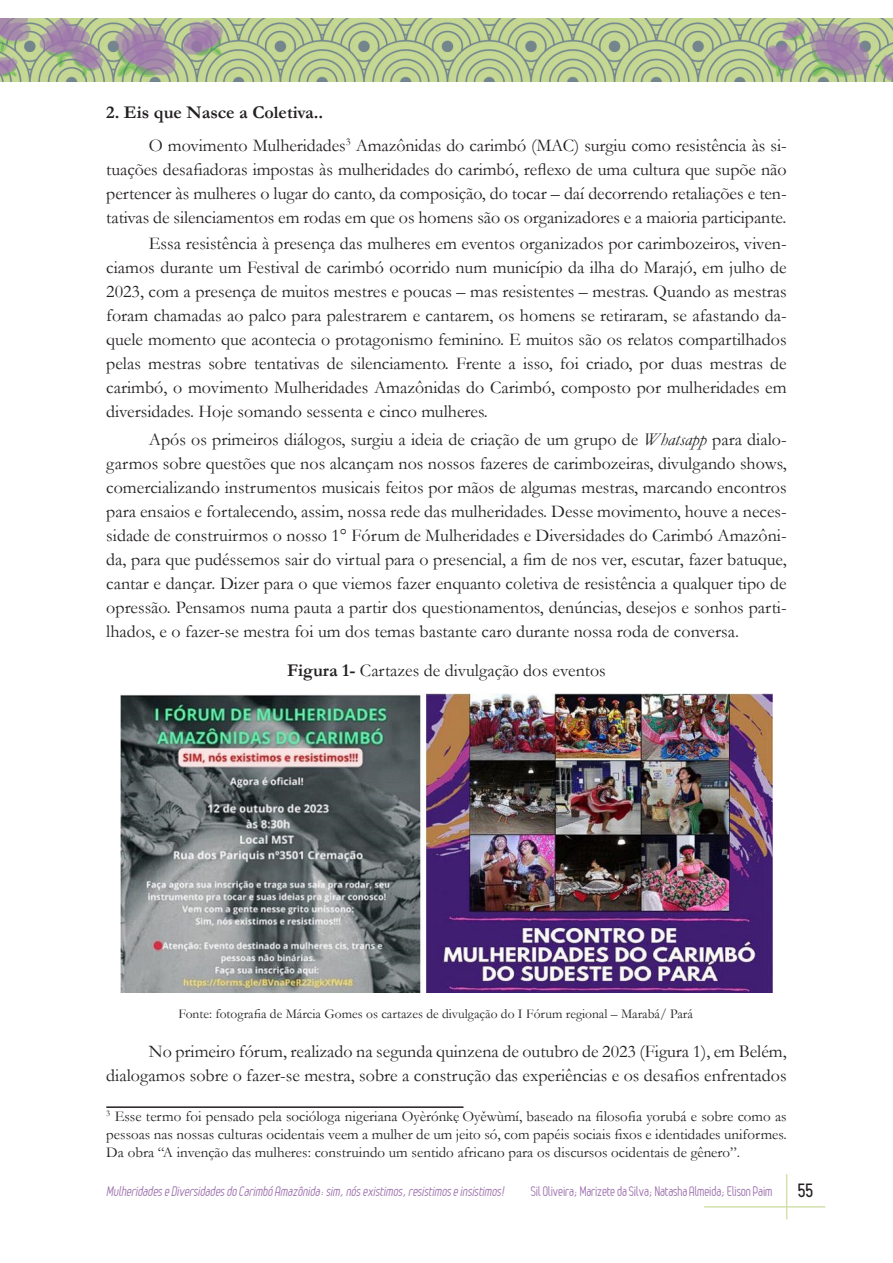
<style>
.page{position:relative;width:893px;height:1263px;background:#fff}
.page>*{position:absolute;margin:0;border:0;box-sizing:border-box;transform-origin:0 0}
.Texto{font:18px/24px "Garamond";color:#231f20;text-align:justify}
.Título_1-imgs{font:18px "Garamond";color:#231f20}
.Titulo_2{font:700 18px "Garamond";color:#231f20}
.t1{font:700 18px "Leger";color:#231f20}
.Nota_rodapé{font:15px/18px "Garamond";color:#231f20;text-align:justify}
.t2{font:italic 13.5px "Leger";color:#9f73af}
.Fonte{font:13.5px "Garamond";color:#231f20}
.t3{font:13.5px "Leger";letter-spacing:-.01em;color:#9f73af}
.s1{font-style:italic}
.s2{font-weight:700}
</style>
<div class="page">
<hr style="left:786px;top:1174px;width:1px;height:45px;background:#d2e0ac">
<hr style="left:704px;top:1206px;width:121px;height:1px;background:#d2e0ac">
<img style="left:0;top:18px;width:893px;height:64px">
<img style="left:120px;top:693px;width:652px;height:299px">
<hr style="left:106px;top:1106px;width:357px;height:2px;background:#231f20">
<p class="Titulo_2" style="left:106px;top:100px;width:218px">2. Eis que Nasce a Coletiva..</p>
<p class="Texto" style="left:106px;top:132px;width:682px;text-indent:43px">O movimento Mulheridades<sup>3</sup> Amazônidas do carimbó (MAC) surgiu como resistência às si&shy;tuações desafiadoras impostas às mulheridades do carimbó, reflexo de uma cultura que supõe não pertencer às mulheres o lugar do canto, da composição, do tocar – daí decorrendo retaliações e ten&shy;tativas de silenciamentos em rodas em que os homens são os organizadores e a maioria participante.</p>
<p class="Texto" style="left:106px;top:231px;width:682px;text-indent:43px">Essa resistência à presença das mulheres em eventos organizados por carimbozeiros, viven&shy;ciamos durante um Festival de carimbó ocorrido num município da ilha do Marajó, em julho de 2023, com a presença de muitos mestres e poucas – mas resistentes – mestras. Quando as mestras foram chamadas ao palco para palestrarem e cantarem, os homens se retiraram, se afastando da&shy;quele momento que acontecia o protagonismo feminino. E muitos são os relatos compartilhados pelas mestras sobre tentativas de silenciamento. Frente a isso, foi criado, por duas mestras de carimbó, o movimento Mulheridades Amazônidas do Carimbó, composto por mulheridades em diversidades. Hoje somando sessenta e cinco mulheres.</p>
<p class="Texto" style="left:106px;top:427px;width:682px;text-indent:43px">Após os primeiros diálogos, surgiu a ideia de criação de um grupo de <span class="s1">Whatsapp</span> para dialo&shy;garmos sobre questões que nos alcançam nos nossos fazeres de carimbozeiras, divulgando shows, comercializando instrumentos musicais feitos por mãos de algumas mestras, marcando encontros para ensaios e fortalecendo, assim, nossa rede das mulheridades. Desse movimento, houve a neces&shy;sidade de construirmos o nosso 1° Fórum de Mulheridades e Diversidades do Carimbó Amazôni&shy;da, para que pudéssemos sair do virtual para o presencial, a fim de nos ver, escutar, fazer batuque, cantar e dançar. Dizer para o que viemos fazer enquanto coletiva de resistência a qualquer tipo de opressão. Pensamos numa pauta a partir dos questionamentos, denúncias, desejos e sonhos parti&shy;lhados, e o fazer-se mestra foi um dos temas bastante caro durante nossa roda de conversa.</p>
<p class="Título_1-imgs" style="left:287px;top:658px;width:320px"><span class="s2">Figura 1-</span> Cartazes de divulgação dos eventos</p>
<p class="Fonte" style="left:179px;top:1004px;width:516px">Fonte: fotografia de Márcia Gomes os cartazes de divulgação do I Fórum regional – Marabá/ Pará</p>
<p class="Texto" style="left:106px;top:1038px;width:682px;text-align:right">No primeiro fórum, realizado na segunda quinzena de outubro de 2023 (Figura 1), em Belém, dialogamos sobre o fazer-se mestra, sobre a construção das experiências e os desafios enfrentados</p>
<p class="Nota_rodapé" style="left:106px;top:1106px;width:682px"><sup>3</sup> Esse termo foi pensado pela socióloga nigeriana Oyèrónke. Oyěwùmí, baseado na filosofia yorubá e sobre como as pessoas nas nossas culturas ocidentais veem a mulher de um jeito só, com papéis sociais fixos e identidades uniformes.<br>Da obra “A invenção das mulheres: construindo um sentido africano para os discursos ocidentais de gênero”.</p>
<p class="t2" style="left:106px;top:1183px;width:402px">MulheridadeseDiversidadesdo Carimbó Amazônida:sim,nósexistimos,resistimoseinsistimos!</p>
<p class="t3" style="left:531px;top:1183px;width:243px">Sil Oliveira; Marizete da Silva; Natasha Almeida; Elison Paim</p>
<p class="t1" style="left:798px;top:1180px;width:17px">55</p>
</div>
